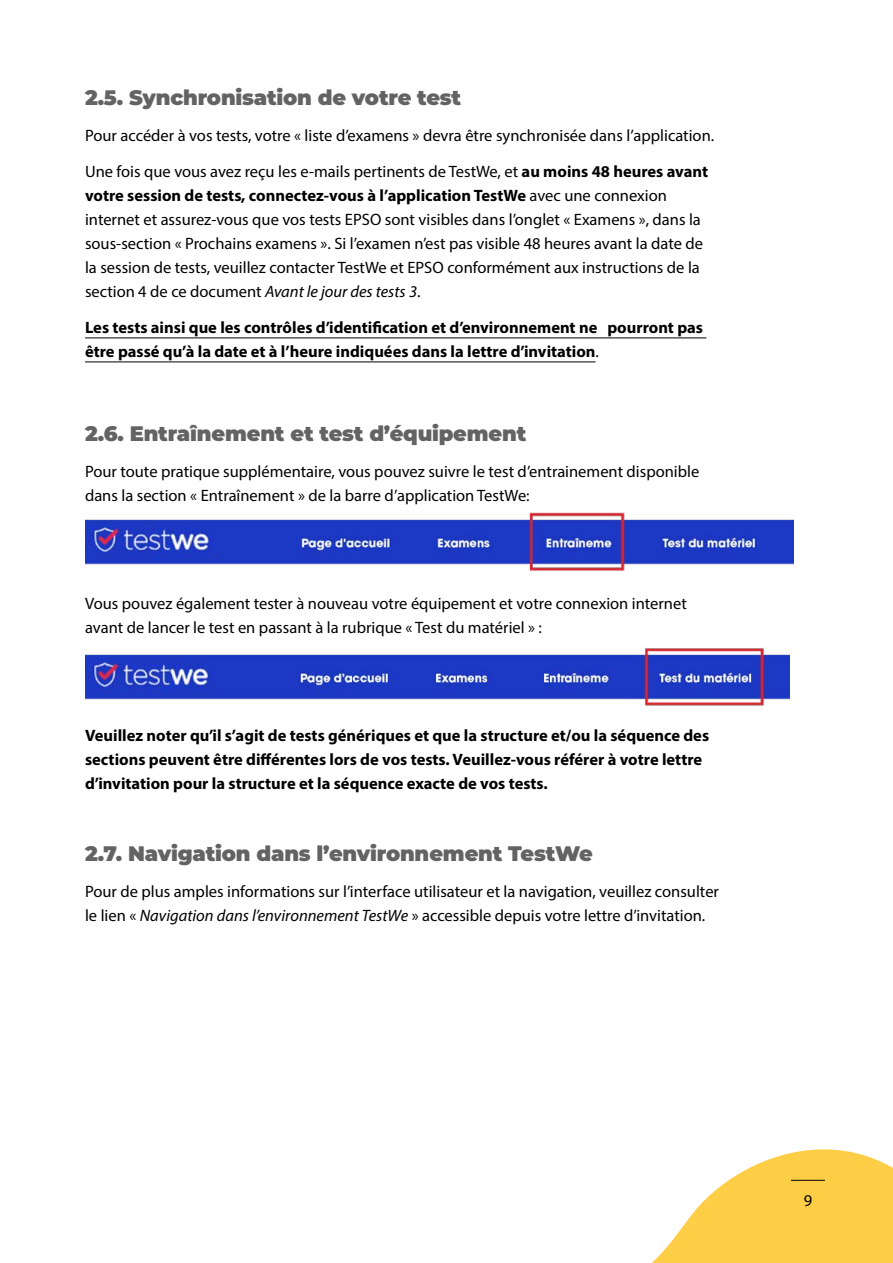
<style>
.page{position:relative;width:893px;height:1263px;background:#fff}
.page>*{position:absolute;margin:0;border:0;box-sizing:border-box;transform-origin:0 0}
.Header_3{font:900 21px "Montserrat";letter-spacing:-.01em;color:#636363}
.Body_text___1{font:900 21px "Montserrat";letter-spacing:-.01em;color:#636363}
.Body_text___1-2{font:16.5px/24px "Myriad Pro";color:#000}
.Body_text___1-3{font:700 16.5px/24px "Myriad Pro";color:#000}
.s1{font-weight:700}
.s2{font-style:italic}
.s3{font-weight:400}
</style>
<div class="page">
<hr style="left:85px;top:338px;width:621px;height:1px;background:#000">
<hr style="left:85px;top:362px;width:511px;height:1px;background:#000">
<img style="left:85px;top:512px;width:708px;height:59px">
<img style="left:85px;top:648px;width:705px;height:57px">
<svg style="left:652px;top:1149px;width:241px;height:114px"></svg>
<hr style="left:791px;top:1180px;width:34px;height:1px;background:#000">
<h3 class="Header_3" style="left:85px;top:82px;width:378px">2.5. Synchronisation de votre test</h3>
<p class="Body_text___1-2" style="left:85px;top:124px;width:631px">Pour accéder à vos tests, votre « liste d’examens » devra être synchronisée dans l’application.</p>
<p class="Body_text___1-2" style="left:85px;top:160px;width:625px">Une fois que vous avez reçu les e-mails pertinents de TestWe, et <span class="s1">au moins 48 heures avant votre session de tests, connectez-vous à l’application TestWe</span> avec une connexion internet et assurez-vous que vos tests EPSO sont visibles dans l’onglet « Examens », dans la sous-section « Prochains examens ». Si l’examen n’est pas visible 48 heures avant la date de la session de tests, veuillez contacter TestWe et EPSO conformément aux instructions de la section 4 de ce document <span class="s2">Avant le jour des tests 3</span>.</p>
<p class="Body_text___1-3" style="left:85px;top:315px;width:619px">Les tests ainsi que les contrôles d’identification et d’environnement ne pourront pas être passé qu’à la date et à l’heure indiquées dans la lettre d’invitation<span class="s3">.</span></p>
<h3 class="Header_3" style="left:85px;top:418px;width:443px">2.6. Entraînement et test d’équipement</h3>
<p class="Body_text___1-2" style="left:85px;top:460px;width:616px">Pour toute pratique supplémentaire, vous pouvez suivre le test d’entrainement disponible dans la section « Entraînement » de la barre d’application TestWe:</p>
<p class="Body_text___1-2" style="left:85px;top:592px;width:603px">Vous pouvez également tester à nouveau votre équipement et votre connexion internet avant de lancer le test en passant à la rubrique « Test du matériel » :</p>
<p class="Body_text___1-3" style="left:85px;top:723px;width:626px">Veuillez noter qu’il s’agit de tests génériques et que la structure et/ou la séquence des sections peuvent être différentes lors de vos tests. Veuillez-vous référer à votre lettre d’invitation pour la structure et la séquence exacte de vos tests.</p>
<p class="Body_text___1" style="left:85px;top:838px;width:509px">2.7. Navigation dans l’environnement TestWe</p>
<p class="Body_text___1-2" style="left:85px;top:880px;width:635px">Pour de plus amples informations sur l’interface utilisateur et la navigation, veuillez consulter le lien « <span class="s2">Navigation dans l’environnement TestWe</span> » accessible depuis votre lettre d’invitation.</p>
<p class="Body_text___1-2" style="left:804px;top:1188px;width:10px">9</p>
</div>
